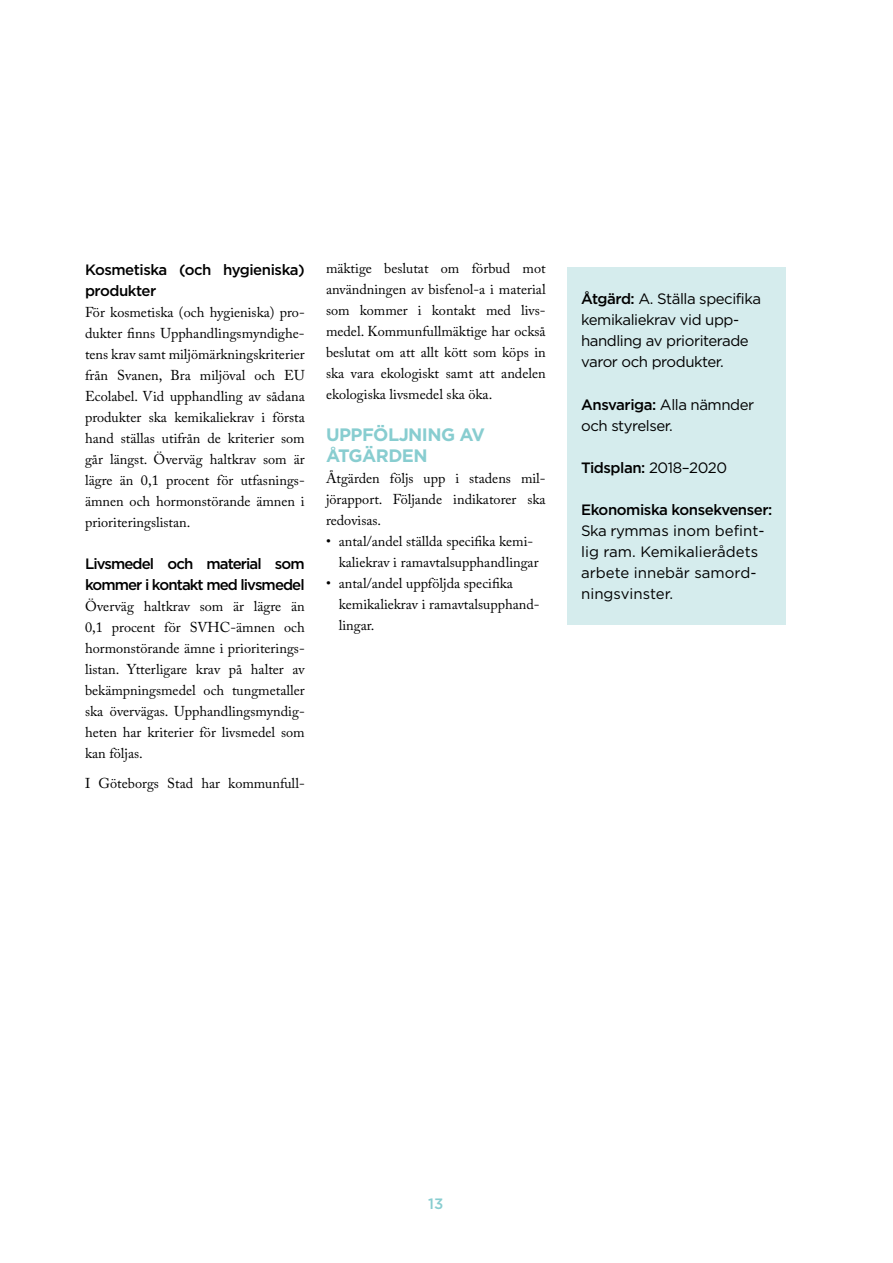
<style>
.page{position:relative;width:893px;height:1263px;background:#fff}
.page>*{position:absolute;margin:0;border:0;box-sizing:border-box;transform-origin:0 0}
.t1{font:700 18px/21px "Gotham";letter-spacing:-.03em;color:#88cdd0}
.t2{font:15px/21px "Gotham";letter-spacing:-.03em;color:#000}
.t3{font:500 15px/21px "Gotham";letter-spacing:-.03em;color:#000}
.t4{font:15px/21px "Gotham";color:#000}
.t5{font:500 15px/21px "Gotham";letter-spacing:-.05em;color:#000}
.t6{font:500 15px "Gotham";color:#88cdd0}
.t7{font:14.25px/21px "Adobe Caslon Pro";color:#000;text-align:justify}
.s1{font-weight:500}
.s2{font-weight:400}
</style>
<div class="page">
<div style="left:567px;top:267px;width:218px;height:357px;background:#d5eced"></div>
<p class="t3" style="left:85px;top:259px;width:221px">Kosmetiska (och hygieniska) produkter</p>
<p class="t7" style="left:85px;top:301px;width:221px">För kosmetiska (och hygieniska) pro&shy;dukter finns Upphandlingsmyndighe&shy;tens krav samt miljömärkningskriterier från Svanen, Bra miljöval och EU Ecolabel. Vid upphandling av sådana produkter ska kemikaliekrav i första hand ställas utifrån de kriterier som går längst. Överväg haltkrav som är lägre än 0,1 procent för utfasnings&shy;ämnen och hormonstörande ämnen i prioriteringslistan.</p>
<p class="t5" style="left:85px;top:553px;width:221px">Livsmedel och material som kommer i kontakt med livsmedel</p>
<p class="t7" style="left:85px;top:595px;width:221px">Överväg haltkrav som är lägre än 0,1 procent för SVHC-ämnen och hormonstörande ämne i prioriterings&shy;listan. Ytterligare krav på halter av bekämpningsmedel och tungmetaller ska övervägas. Upphandlingsmyndig&shy;heten har kriterier för livsmedel som kan följas.</p>
<p class="t7" style="left:85px;top:772px;width:221px">I Göteborgs Stad har kommunfull-</p>
<p class="t7" style="left:326px;top:258px;width:221px">mäktige beslutat om förbud mot användningen av bisfenol-a i material som kommer i kontakt med livs&shy;medel. Kommunfullmäktige har också beslutat om att allt kött som köps in ska vara ekologiskt samt att andelen ekologiska livsmedel ska öka.</p>
<p class="t1" style="left:326px;top:424px;width:160px">UPPFÖLJNING AV<br>ÅTGÄRDEN</p>
<p class="t7" style="left:326px;top:468px;width:221px">Åtgärden följs upp i stadens mil&shy;jörapport. Följande indikatorer ska redovisas.</p>
<p class="t7" style="left:339px;top:531px;width:201px;text-indent:-13px">• antal/andel ställda specifika kemi&shy;kaliekrav i ramavtalsupphandlingar</p>
<p class="t7" style="left:339px;top:573px;width:202px;text-align:left;text-indent:-13px">• antal/andel uppföljda specifika kemikaliekrav i ramavtalsupphand&shy;lingar.</p>
<p class="t2" style="left:581px;top:288px;width:181px"><span class="s1">Åtgärd:</span> A. Ställa specifika kemikaliekrav vid upp&shy;handling av prioriterade varor och produkter.</p>
<p class="t2" style="left:581px;top:393px;width:175px"><span class="s1">Ansvariga:</span> Alla nämnder och styrelser.</p>
<p class="t3" style="left:581px;top:457px;width:147px">Tidsplan: <span class="s2">2018–2020</span></p>
<p class="t3" style="left:581px;top:499px;width:193px">Ekonomiska konsekvenser:</p>
<p class="t4" style="left:581px;top:520px;width:185px">Ska rymmas inom befint&shy;lig ram. Kemikalierådets arbete innebär samord&shy;ningsvinster.</p>
<p class="t6" style="left:428px;top:1194px;width:17px">13</p>
</div>
